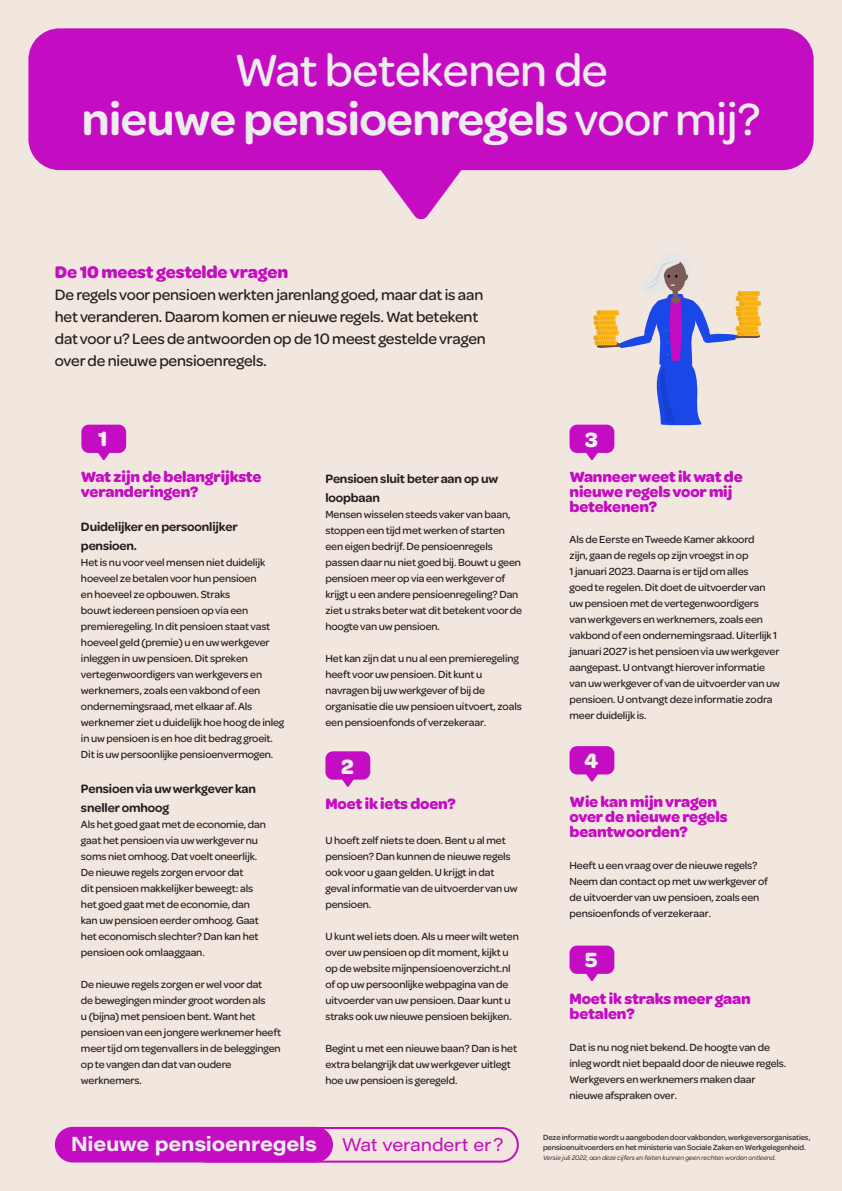
<style>
.page{position:relative;width:842px;height:1191px;background:#f2e7de}
.page>*{position:absolute;margin:0;border:0;box-sizing:border-box;transform-origin:0 0}
.t1{font:600 48px "Omnes";letter-spacing:-.01em;color:#ededed}
.t2{font:500 48px "Omnes";letter-spacing:-.01em;color:#ededed}
.t3{font:700 22px "Omnes";color:#ededed}
.t4{font:20.1px "Acumin Variable Concept";letter-spacing:-.01em;color:#ededed}
.t5{font:700 18px "Omnes";letter-spacing:-.01em;color:#c40dc2}
.t6{font:18px "Acumin Variable Concept";letter-spacing:-.01em;color:#c40dc2}
.t7{font:500 16px/22px "Omnes";letter-spacing:-.01em;color:#231f20}
.t8{font:700 16px/15px "Omnes";letter-spacing:-.01em;color:#c40dc2}
.t9{font:600 13px/19px "Omnes";letter-spacing:-.01em;color:#231f20}
.t10{font:500 11px/16px "Omnes";letter-spacing:-.01em;color:#231f20}
.t11{font:500 8px/10px "Omnes";letter-spacing:-.01em;color:#231f20}
.t12{font:italic 7px "Omnes";color:#231f20}
.s1{font-weight:500}
</style>
<div class="page">
<svg style="left:593px;top:252px;width:168px;height:173px"></svg>
<svg style="left:378px;top:170px;width:86px;height:50px"></svg>
<div style="left:28px;top:28px;width:786px;height:142px;background:#c40dc2;border-radius:31px"></div>
<div style="left:55px;top:1126px;width:278px;height:36px;background:#c40dc2;border-radius:18px"></div>
<div style="left:189px;top:1127px;width:330px;height:35px;border:2px solid #c40dc2;border-radius:17px"></div>
<svg style="left:98px;top:453px;width:12px;height:7px"></svg>
<div style="left:81px;top:424px;width:45px;height:29px;background:#c40dc2;border-radius:7px"></div>
<svg style="left:342px;top:779px;width:12px;height:8px"></svg>
<div style="left:325px;top:751px;width:45px;height:28px;background:#c40dc2;border-radius:7px"></div>
<svg style="left:586px;top:453px;width:12px;height:7px"></svg>
<div style="left:569px;top:424px;width:45px;height:29px;background:#c40dc2;border-radius:7px"></div>
<svg style="left:586px;top:774px;width:12px;height:7px"></svg>
<div style="left:569px;top:746px;width:45px;height:28px;background:#c40dc2;border-radius:7px"></div>
<svg style="left:586px;top:974px;width:12px;height:7px"></svg>
<div style="left:569px;top:945px;width:45px;height:29px;background:#c40dc2;border-radius:7px"></div>
<div style="left:710px;top:245px;width:88px;height:42px;background:#f2e7de"></div>
<div style="left:549px;top:264px;width:81px;height:42px;background:#f2e7de"></div>
<p class="t2" style="left:234px;top:38px;width:375px">Wat betekenen de</p>
<p class="t1" style="left:82px;top:85px;width:680px">nieuwe pensioenregels <span class="s1">voor mij?</span></p>
<p class="t5" style="left:55px;top:260px;width:235px">De 10 meest gestelde vragen</p>
<p class="t7" style="left:55px;top:283px;width:432px">De regels voor pensioen werkten jarenlang goed, maar dat is aan het veranderen. Daarom komen er nieuwe regels. Wat betekent dat voor u? Lees de antwoorden op de 10 meest gestelde vragen over de nieuwe pensioenregels.</p>
<p class="t3" style="left:98px;top:423px;width:11px">1</p>
<p class="t8" style="left:81px;top:468px;width:182px">Wat zijn de belangrijkste veranderingen?</p>
<p class="t9" style="left:81px;top:516px;width:158px">Duidelijker en persoonlijker pensioen.</p>
<p class="t10" style="left:81px;top:553px;width:205px">Het is nu voor veel mensen niet duidelijk hoeveel ze betalen voor hun pensioen<br>en hoeveel ze opbouwen. Straks<br>bouwt iedereen pensioen op via een premieregeling. In dit pensioen staat vast hoeveel geld (premie) u en uw werkgever inleggen in uw pensioen. Dit spreken vertegenwoordigers van werkgevers en werknemers, zoals een vakbond of een ondernemingsraad, met elkaar af. Als werknemer ziet u duidelijk hoe hoog de inleg in uw pensioen is en hoe dit bedrag groeit.<br>Dit is uw persoonlijke pensioenvermogen.</p>
<p class="t9" style="left:81px;top:778px;width:177px">Pensioen via uw werkgever kan sneller omhoog</p>
<p class="t10" style="left:81px;top:815px;width:186px">Als het goed gaat met de economie, dan gaat het pensioen via uw werkgever nu soms niet omhoog. Dat voelt oneerlijk.<br>De nieuwe regels zorgen ervoor dat<br>dit pensioen makkelijker beweegt: als het goed gaat met de economie, dan kan uw pensioen eerder omhoog. Gaat het economisch slechter? Dan kan het pensioen ook omlaaggaan.</p>
<p class="t10" style="left:81px;top:975px;width:202px">De nieuwe regels zorgen er wel voor dat<br>de bewegingen minder groot worden als<br>u (bijna) met pensioen bent. Want het pensioen van een jongere werknemer heeft meer tijd om tegenvallers in de beleggingen op te vangen dan dat van oudere werknemers.</p>
<p class="t9" style="left:325px;top:468px;width:174px">Pensioen sluit beter aan op uw loopbaan</p>
<p class="t10" style="left:325px;top:505px;width:198px">Mensen wisselen steeds vaker van baan, stoppen een tijd met werken of starten een eigen bedrijf. De pensioenregels passen daar nu niet goed bij. Bouwt u geen pensioen meer op via een werkgever of krijgt u een andere pensioenregeling? Dan ziet u straks beter wat dit betekent voor de hoogte van uw pensioen.</p>
<p class="t10" style="left:325px;top:649px;width:198px">Het kan zijn dat u nu al een premieregeling heeft voor uw pensioen. Dit kunt u navragen bij uw werkgever of bij de organisatie die uw pensioen uitvoert, zoals een pensioenfonds of verzekeraar.</p>
<p class="t3" style="left:341px;top:751px;width:14px">2</p>
<p class="t8" style="left:325px;top:794px;width:132px">Moet ik iets doen?</p>
<p class="t10" style="left:325px;top:831px;width:194px">U hoeft zelf niets te doen. Bent u al met pensioen? Dan kunnen de nieuwe regels ook voor u gaan gelden. U krijgt in dat geval informatie van de uitvoerder van uw pensioen.</p>
<p class="t10" style="left:325px;top:927px;width:195px">U kunt wel iets doen. Als u meer wilt weten over uw pensioen op dit moment, kijkt u op de website mijnpensioenoverzicht.nl of op uw persoonlijke webpagina van de uitvoerder van uw pensioen. Daar kunt u straks ook uw nieuwe pensioen bekijken.</p>
<p class="t10" style="left:325px;top:1039px;width:193px">Begint u met een nieuwe baan? Dan is het extra belangrijk dat uw werkgever uitlegt hoe uw pensioen is geregeld.</p>
<p class="t4" style="left:71px;top:1130px;width:248px">Nieuwe pensioenregels</p>
<p class="t6" style="left:342px;top:1132px;width:163px">Wat verandert er?</p>
<p class="t3" style="left:585px;top:424px;width:14px">3</p>
<p class="t8" style="left:569px;top:468px;width:175px">Wanneer weet ik wat de nieuwe regels voor mij betekenen?</p>
<p class="t10" style="left:569px;top:531px;width:212px">Als de Eerste en Tweede Kamer akkoord<br>zijn, gaan de regels op zijn vroegst in op<br>1 januari 2023. Daarna is er tijd om alles<br>goed te regelen. Dit doet de uitvoerder van uw pensioen met de vertegenwoordigers<br>van werkgevers en werknemers, zoals een vakbond of een ondernemingsraad. Uiterlijk 1 januari 2027 is het pensioen via uw werkgever aangepast. U ontvangt hierover informatie van uw werkgever of van de uitvoerder van uw pensioen. U ontvangt deze informatie zodra meer duidelijk is.</p>
<p class="t3" style="left:585px;top:745px;width:15px">4</p>
<p class="t8" style="left:569px;top:793px;width:159px">Wie kan mijn vragen over de nieuwe regels beantwoorden?</p>
<p class="t10" style="left:569px;top:857px;width:200px">Heeft u een vraag over de nieuwe regels?<br>Neem dan contact op met uw werkgever of de uitvoerder van uw pensioen, zoals een pensioenfonds of verzekeraar.</p>
<p class="t3" style="left:585px;top:944px;width:14px">5</p>
<p class="t8" style="left:569px;top:990px;width:183px">Moet ik straks meer gaan betalen?</p>
<p class="t10" style="left:569px;top:1038px;width:218px">Dat is nu nog niet bekend. De hoogte van de inleg wordt niet bepaald door de nieuwe regels.<br>Werkgevers en werknemers maken daar nieuwe afspraken over.</p>
<p class="t11" style="left:543px;top:1131px;width:269px">Deze informatie wordt u aangeboden door vakbonden, werkgeversorganisaties, pensioenuitvoerders en het ministerie van Sociale Zaken en Werkgelegenheid.</p>
<p class="t12" style="left:543px;top:1153px;width:235px">Versie juli 2022, aan deze cijfers en feiten kunnen geen rechten worden ontleend.</p>
</div>
